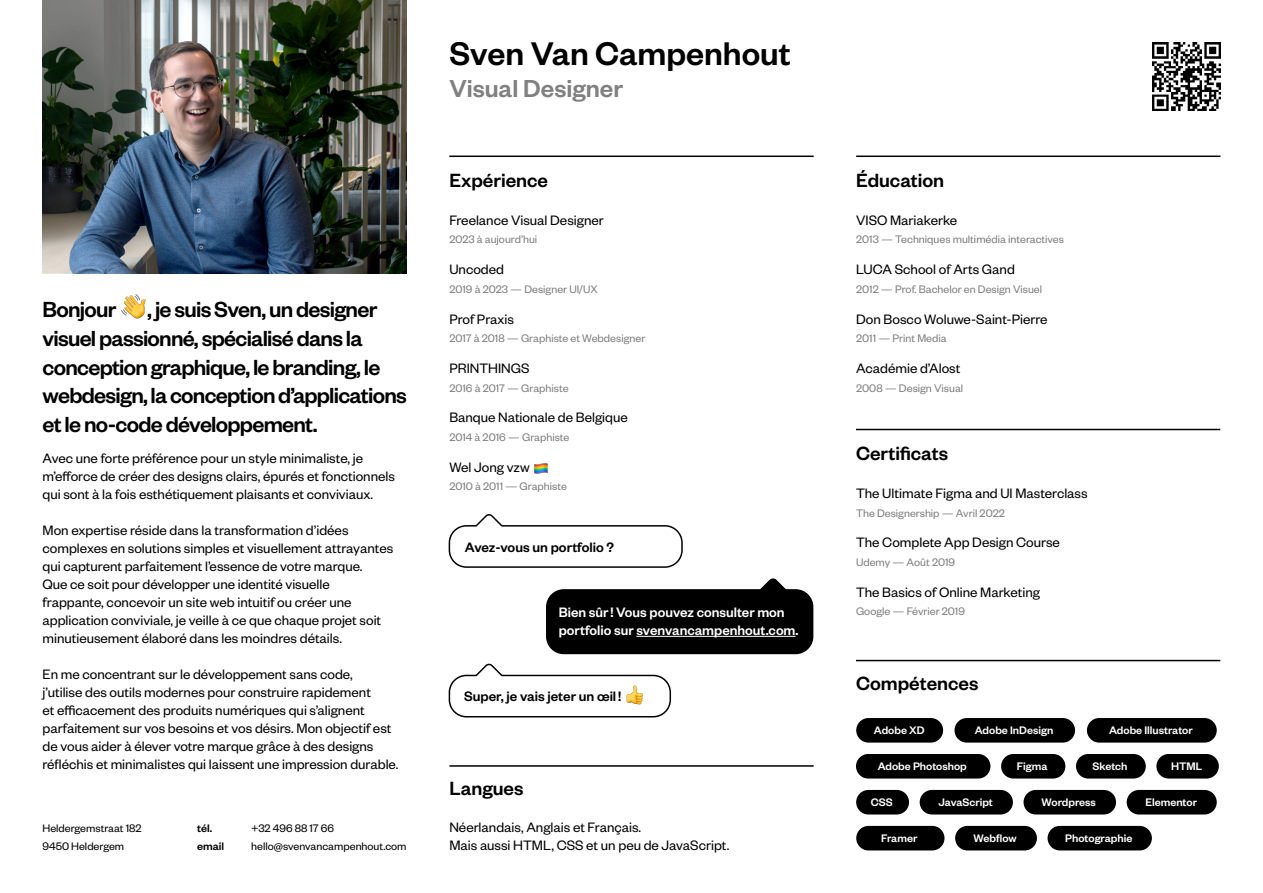
<style>
.page{position:relative;width:1263px;height:893px;background:#fff}
.page>*{position:absolute;margin:0;border:0;box-sizing:border-box;transform-origin:0 0}
.t1{font:500 36px "Founders Grotesk";color:#000}
.t2{font:500 27px "Founders Grotesk";color:#808080}
.t3{font:500 24px/28.8px "Founders Grotesk";letter-spacing:-.03em;color:#000}
.t4{font:500 21px "Founders Grotesk";color:#000}
.t5{font:15px/18px "Founders Grotesk";color:#000}
.t6{font:500 15px/18px "Founders Grotesk";color:#fff}
.t7{font:500 15px "Founders Grotesk";color:#000}
.t8{font:12px "Founders Grotesk";color:#808080}
.t9{font:500 12px "Founders Grotesk";color:#fff}
.t10{font:12px/18.6px "Founders Grotesk";color:#000}
.t11{font:500 12px "Founders Grotesk";color:#000}
</style>
<div class="page">
<img style="left:43px;top:0;width:364px;height:273px">
<hr style="left:449px;top:156px;width:365px;height:1px;background:#000">
<hr style="left:856px;top:156px;width:364px;height:1px;background:#000">
<hr style="left:449px;top:765px;width:365px;height:2px;background:#000">
<hr style="left:856px;top:429px;width:364px;height:1px;background:#000">
<img style="left:1152px;top:43px;width:68px;height:68px">
<hr style="left:856px;top:660px;width:364px;height:1px;background:#000">
<div style="left:954px;top:718px;width:121px;height:25px;background:#000;border-radius:12px"></div>
<div style="left:1087px;top:718px;width:130px;height:25px;background:#000;border-radius:12px"></div>
<div style="left:856px;top:754px;width:134px;height:24px;background:#000;border-radius:12px"></div>
<div style="left:856px;top:718px;width:87px;height:25px;background:#000;border-radius:12px"></div>
<div style="left:1001px;top:754px;width:64px;height:24px;background:#000;border-radius:12px"></div>
<div style="left:1076px;top:754px;width:70px;height:24px;background:#000;border-radius:12px"></div>
<div style="left:1156px;top:754px;width:63px;height:24px;background:#000;border-radius:12px"></div>
<div style="left:856px;top:790px;width:53px;height:24px;background:#000;border-radius:12px"></div>
<div style="left:920px;top:790px;width:93px;height:24px;background:#000;border-radius:12px"></div>
<div style="left:1023px;top:790px;width:93px;height:24px;background:#000;border-radius:12px"></div>
<div style="left:1127px;top:790px;width:90px;height:24px;background:#000;border-radius:12px"></div>
<div style="left:856px;top:826px;width:88px;height:24px;background:#000;border-radius:12px"></div>
<div style="left:955px;top:826px;width:82px;height:24px;background:#000;border-radius:12px"></div>
<div style="left:1047px;top:826px;width:105px;height:24px;background:#000;border-radius:12px"></div>
<svg style="left:546px;top:578px;width:268px;height:77px;background:#2a2a2a"></svg>
<hr style="left:636px;top:636px;width:159px;height:1px;background:#fff">
<svg style="left:448px;top:514px;width:235px;height:54px"></svg>
<svg style="left:448px;top:663px;width:224px;height:55px"></svg>
<h3 class="t3" style="left:43px;top:294px;width:366px;text-indent:105px">, je suis Sven, un designer visuel passionné, spécialisé dans la conception graphique, le branding, le webdesign, la conception d’applications et le no-code développement.</h3>
<h3 class="t3" style="left:43px;top:294px;width:76px">Bonjour</h3>
<p class="t5" style="left:43px;top:448px;width:354px">Avec une forte préférence pour un style minimaliste, je m’efforce de créer des designs clairs, épurés et fonctionnels qui sont à la fois esthétiquement plaisants et conviviaux.</p>
<p class="t5" style="left:43px;top:520px;width:352px">Mon expertise réside dans la transformation d’idées complexes en solutions simples et visuellement attrayantes qui capturent parfaitement l’essence de votre marque.<br>Que ce soit pour développer une identité visuelle frappante, concevoir un site web intuitif ou créer une application conviviale, je veille à ce que chaque projet soit minutieusement élaboré dans les moindres détails.</p>
<p class="t5" style="left:43px;top:664px;width:357px">En me concentrant sur le développement sans code,<br>j’utilise des outils modernes pour construire rapidement<br>et efficacement des produits numériques qui s’alignent parfaitement sur vos besoins et vos désirs. Mon objectif est de vous aider à élever votre marque grâce à des designs réfléchis et minimalistes qui laissent une impression durable.</p>
<p class="t10" style="left:43px;top:818px;width:101px">Heldergemstraat 182<br>9450 Heldergem</p>
<p class="t11" style="left:197px;top:820px;width:17px">tél.</p>
<p class="t10" style="left:251px;top:818px;width:84px">+32 496 88 17 66</p>
<p class="t11" style="left:197px;top:839px;width:29px">email</p>
<p class="t10" style="left:251px;top:837px;width:157px">hello@svenvancampenhout.com</p>
<h1 class="t1" style="left:449px;top:31px;width:343px">Sven Van Campenhout</h1>
<h2 class="t2" style="left:449px;top:72px;width:175px">Visual Designer</h2>
<h3 class="t4" style="left:449px;top:167px;width:100px">Expérience</h3>
<p class="t5" style="left:449px;top:210px;width:156px">Freelance Visual Designer</p>
<p class="t8" style="left:449px;top:232px;width:89px">2023 à aujourd’hui</p>
<p class="t5" style="left:449px;top:260px;width:56px">Uncoded</p>
<p class="t8" style="left:449px;top:282px;width:150px">2019 à 2023 — Designer UI/UX</p>
<p class="t5" style="left:449px;top:309px;width:66px">Prof Praxis</p>
<p class="t8" style="left:449px;top:331px;width:197px">2017 à 2018 — Graphiste et Webdesigner</p>
<p class="t5" style="left:449px;top:358px;width:82px">PRINTHINGS</p>
<p class="t8" style="left:449px;top:380px;width:121px">2016 à 2017 — Graphiste</p>
<p class="t5" style="left:449px;top:408px;width:180px">Banque Nationale de Belgique</p>
<p class="t8" style="left:449px;top:430px;width:122px">2014 à 2016 — Graphiste</p>
<p class="t5" style="left:449px;top:457px;width:82px">Wel Jong vzw</p>
<p class="t8" style="left:449px;top:479px;width:119px">2010 à 2011 — Graphiste</p>
<p class="t7" style="left:465px;top:537px;width:151px">Avez-vous un portfolio ?</p>
<p class="t6" style="left:559px;top:603px;width:241px">Bien sûr! Vous pouvez consulter mon portfolio sur svenvancampenhout.com.</p>
<p class="t7" style="left:464px;top:687px;width:159px">Super, je vais jeter un œil !</p>
<h3 class="t4" style="left:449px;top:776px;width:76px">Langues</h3>
<p class="t5" style="left:449px;top:818px;width:282px">Néerlandais, Anglais et Français.<br>Mais aussi HTML, CSS et un peu de JavaScript.</p>
<h3 class="t4" style="left:856px;top:167px;width:90px">Éducation</h3>
<p class="t5" style="left:856px;top:210px;width:103px">VISO Mariakerke</p>
<p class="t8" style="left:856px;top:232px;width:209px">2013 — Techniques multimédia interactives</p>
<p class="t5" style="left:856px;top:260px;width:160px">LUCA School of Arts Gand</p>
<p class="t8" style="left:856px;top:282px;width:188px">2012 — Prof. Bachelor en Design Visuel</p>
<p class="t5" style="left:856px;top:309px;width:193px">Don Bosco Woluwe-Saint-Pierre</p>
<p class="t8" style="left:856px;top:331px;width:92px">2011 — Print Media</p>
<p class="t5" style="left:856px;top:358px;width:106px">Académie d’Alost</p>
<p class="t8" style="left:856px;top:380px;width:109px">2008 — Design Visual</p>
<h3 class="t4" style="left:856px;top:441px;width:94px">Certificats</h3>
<p class="t5" style="left:856px;top:483px;width:233px">The Ultimate Figma and UI Masterclass</p>
<p class="t8" style="left:856px;top:505px;width:150px">The Designership — Avril 2022</p>
<p class="t5" style="left:856px;top:533px;width:205px">The Complete App Design Course</p>
<p class="t8" style="left:856px;top:555px;width:101px">Udemy — Août 2019</p>
<p class="t5" style="left:856px;top:582px;width:185px">The Basics of Online Marketing</p>
<p class="t8" style="left:856px;top:604px;width:111px">Google — Février 2019</p>
<h3 class="t4" style="left:856px;top:670px;width:124px">Compétences</h3>
<p class="t9" style="left:975px;top:723px;width:80px">Adobe InDesign</p>
<p class="t9" style="left:1109px;top:723px;width:85px">Adobe Illustrator</p>
<p class="t9" style="left:878px;top:759px;width:91px">Adobe Photoshop</p>
<p class="t9" style="left:874px;top:723px;width:52px">Adobe XD</p>
<p class="t9" style="left:1017px;top:759px;width:32px">Figma</p>
<p class="t9" style="left:1092px;top:759px;width:36px">Sketch</p>
<p class="t9" style="left:1171px;top:759px;width:33px">HTML</p>
<p class="t9" style="left:871px;top:795px;width:23px">CSS</p>
<p class="t9" style="left:938px;top:795px;width:56px">JavaScript</p>
<p class="t9" style="left:1041px;top:795px;width:56px">Wordpress</p>
<p class="t9" style="left:1145px;top:795px;width:53px">Elementor</p>
<p class="t9" style="left:881px;top:831px;width:38px">Framer</p>
<p class="t9" style="left:973px;top:831px;width:45px">Webflow</p>
<p class="t9" style="left:1065px;top:831px;width:69px">Photographie</p>
</div>
